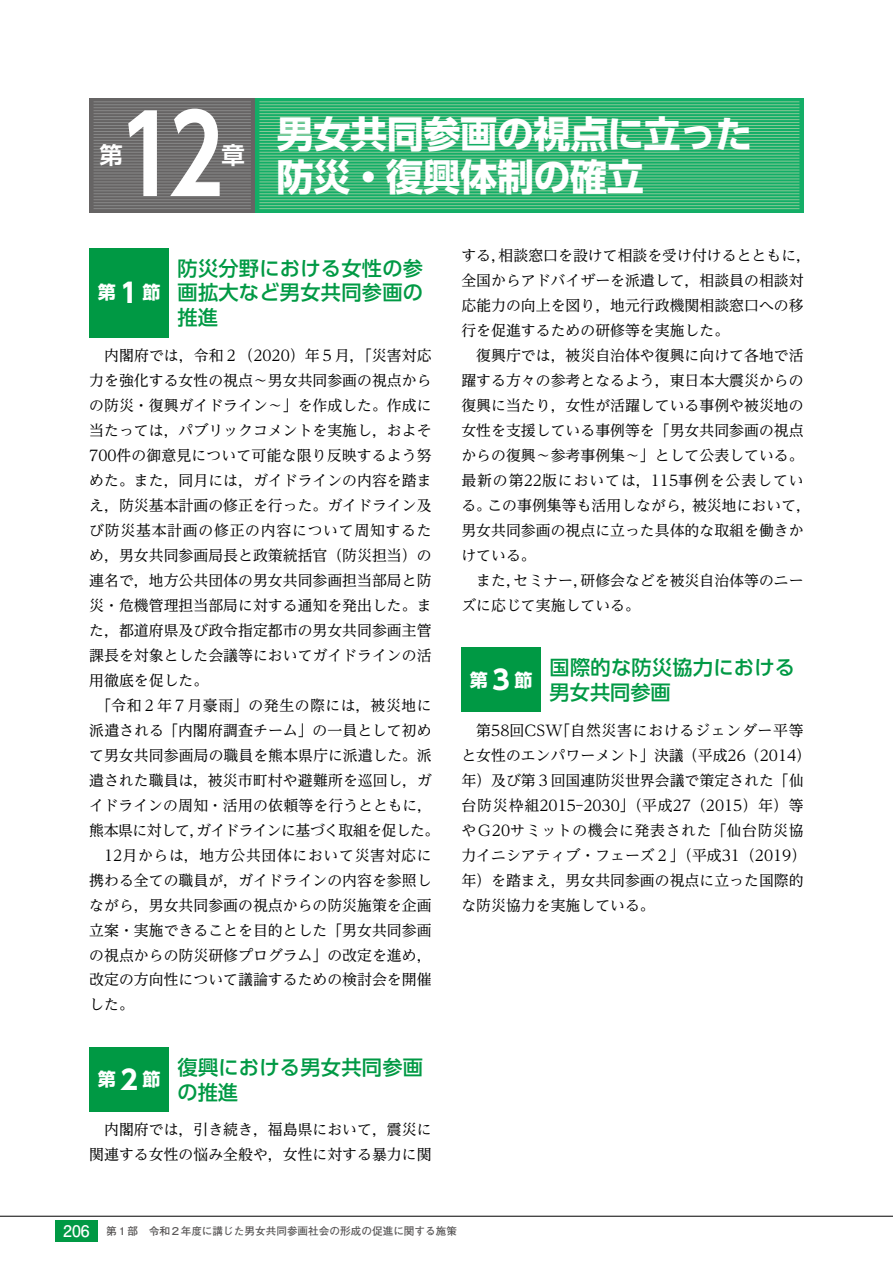
<style>
.page{position:relative;width:893px;height:1263px;background:#fff}
.page>*{position:absolute;margin:0;border:0;box-sizing:border-box;transform-origin:0 0}
.t1{font:700 107.4px "UD Shin Go Pr 6 N De";color:#fff}
.t2{font:700 37.2px/43.5px "UD Shin Go Pr 6 N";letter-spacing:-.01em;color:#fff}
.t3{font:700 23.4px "UD Shin Go Pr 6 N De";color:#fff}
.t4{font:500 20.25px/24.5px "UD Shin Go Pr 6 N";letter-spacing:.015em;color:#094}
.t5{font:700 18px "UD Shin Go Pr 6 N";color:#fff}
.t6{font:14.85px/25px "UD Reimin Pr 6 N";color:#000}
.t7{font:700 10.65px "Futo Go B101 Pr 6 N";color:#595757}
.s1{font-size:26.55px}
.s2{font-size:15.9px;color:#fff}
</style>
<div class="page">
<svg style="left:89px;top:98px;width:166px;height:115px;background:#6a6868"></svg>
<hr style="left:94px;top:102px;width:157px;height:1px;background:#898989">
<hr style="left:94px;top:105px;width:157px;height:1px;background:#898989">
<hr style="left:94px;top:107px;width:157px;height:1px;background:#898989">
<hr style="left:94px;top:110px;width:157px;height:1px;background:#898989">
<hr style="left:94px;top:113px;width:157px;height:1px;background:#898989">
<hr style="left:94px;top:116px;width:157px;height:1px;background:#898989">
<hr style="left:94px;top:119px;width:157px;height:1px;background:#898989">
<hr style="left:94px;top:122px;width:157px;height:1px;background:#898989">
<hr style="left:94px;top:125px;width:157px;height:1px;background:#898989">
<hr style="left:94px;top:128px;width:157px;height:1px;background:#898989">
<hr style="left:94px;top:131px;width:157px;height:1px;background:#898989">
<hr style="left:94px;top:134px;width:157px;height:1px;background:#898989">
<hr style="left:94px;top:137px;width:157px;height:1px;background:#898989">
<hr style="left:94px;top:140px;width:157px;height:1px;background:#898989">
<hr style="left:94px;top:143px;width:157px;height:1px;background:#898989">
<hr style="left:94px;top:146px;width:157px;height:1px;background:#898989">
<hr style="left:94px;top:149px;width:157px;height:1px;background:#898989">
<hr style="left:94px;top:152px;width:157px;height:1px;background:#898989">
<hr style="left:94px;top:155px;width:157px;height:1px;background:#898989">
<hr style="left:94px;top:158px;width:157px;height:1px;background:#898989">
<hr style="left:94px;top:161px;width:157px;height:1px;background:#898989">
<hr style="left:94px;top:164px;width:157px;height:1px;background:#898989">
<hr style="left:94px;top:167px;width:157px;height:1px;background:#898989">
<hr style="left:94px;top:170px;width:157px;height:1px;background:#898989">
<hr style="left:94px;top:173px;width:157px;height:1px;background:#898989">
<hr style="left:94px;top:176px;width:157px;height:1px;background:#898989">
<hr style="left:94px;top:179px;width:157px;height:1px;background:#898989">
<hr style="left:94px;top:182px;width:157px;height:1px;background:#898989">
<hr style="left:94px;top:185px;width:157px;height:1px;background:#898989">
<hr style="left:94px;top:188px;width:157px;height:1px;background:#898989">
<hr style="left:94px;top:191px;width:157px;height:1px;background:#898989">
<hr style="left:94px;top:194px;width:157px;height:1px;background:#898989">
<hr style="left:94px;top:196px;width:157px;height:1px;background:#898989">
<hr style="left:94px;top:199px;width:157px;height:1px;background:#898989">
<hr style="left:94px;top:202px;width:157px;height:1px;background:#898989">
<hr style="left:94px;top:205px;width:157px;height:1px;background:#898989">
<hr style="left:94px;top:208px;width:157px;height:1px;background:#898989">
<svg style="left:255px;top:98px;width:549px;height:115px;background:#23b16d"></svg>
<hr style="left:259px;top:102px;width:540px;height:1px;background:#89c997">
<hr style="left:259px;top:105px;width:540px;height:1px;background:#89c997">
<hr style="left:259px;top:107px;width:540px;height:1px;background:#89c997">
<hr style="left:259px;top:110px;width:540px;height:1px;background:#89c997">
<hr style="left:259px;top:113px;width:540px;height:1px;background:#89c997">
<hr style="left:259px;top:116px;width:540px;height:1px;background:#89c997">
<hr style="left:259px;top:119px;width:540px;height:1px;background:#89c997">
<hr style="left:259px;top:122px;width:540px;height:1px;background:#89c997">
<hr style="left:259px;top:125px;width:540px;height:1px;background:#89c997">
<hr style="left:259px;top:128px;width:540px;height:1px;background:#89c997">
<hr style="left:259px;top:131px;width:540px;height:1px;background:#89c997">
<hr style="left:259px;top:134px;width:540px;height:1px;background:#89c997">
<hr style="left:259px;top:137px;width:540px;height:1px;background:#89c997">
<hr style="left:259px;top:140px;width:540px;height:1px;background:#89c997">
<hr style="left:259px;top:143px;width:540px;height:1px;background:#89c997">
<hr style="left:259px;top:146px;width:540px;height:1px;background:#89c997">
<hr style="left:259px;top:149px;width:540px;height:1px;background:#89c997">
<hr style="left:259px;top:152px;width:540px;height:1px;background:#89c997">
<hr style="left:259px;top:155px;width:540px;height:1px;background:#89c997">
<hr style="left:259px;top:158px;width:540px;height:1px;background:#89c997">
<hr style="left:259px;top:161px;width:540px;height:1px;background:#89c997">
<hr style="left:259px;top:164px;width:540px;height:1px;background:#89c997">
<hr style="left:259px;top:167px;width:540px;height:1px;background:#89c997">
<hr style="left:259px;top:170px;width:540px;height:1px;background:#89c997">
<hr style="left:259px;top:173px;width:540px;height:1px;background:#89c997">
<hr style="left:259px;top:176px;width:540px;height:1px;background:#89c997">
<hr style="left:259px;top:179px;width:540px;height:1px;background:#89c997">
<hr style="left:259px;top:182px;width:540px;height:1px;background:#89c997">
<hr style="left:259px;top:185px;width:540px;height:1px;background:#89c997">
<hr style="left:259px;top:188px;width:540px;height:1px;background:#89c997">
<hr style="left:259px;top:191px;width:540px;height:1px;background:#89c997">
<hr style="left:259px;top:194px;width:540px;height:1px;background:#89c997">
<hr style="left:259px;top:196px;width:540px;height:1px;background:#89c997">
<hr style="left:259px;top:199px;width:540px;height:1px;background:#89c997">
<hr style="left:259px;top:202px;width:540px;height:1px;background:#89c997">
<hr style="left:259px;top:205px;width:540px;height:1px;background:#89c997">
<hr style="left:259px;top:208px;width:540px;height:1px;background:#89c997">
<div style="left:89px;top:248px;width:80px;height:90px;background:#094"></div>
<div style="left:89px;top:1047px;width:80px;height:65px;background:#094"></div>
<div style="left:461px;top:647px;width:80px;height:65px;background:#094"></div>
<hr style="left:0;top:1216px;width:893px;height:1px;background:#000">
<div style="left:55px;top:1220px;width:43px;height:22px;background:#094"></div>
<p class="t1" style="left:121px;top:68px;width:103px">12</p>
<p class="t2" style="left:277px;top:111px;width:477px;text-indent:-55px"><sub>章</sub> 男女共同参画の視点に立った防災・復興体制の確立</p>
<p class="t3" style="left:100px;top:136px;width:25px">第</p>
<p class="t5" style="left:98px;top:278px;width:64px">第<span class="s1">１</span>節</p>
<p class="t4" style="left:178px;top:255px;width:247px;text-align:justify">防災分野における女性の参画拡大など男女共同参画の推進</p>
<p class="t6" style="left:89px;top:342px;width:352px">　内閣府では，令和２（2020）年５月，「災害対応力を強化する女性の視点～男女共同参画の視点からの防災・復興ガイドライン～」を作成した。作成に当たっては，パブリックコメントを実施し，およそ<br>700件の御意見について可能な限り反映するよう努めた。また，同月には，ガイドラインの内容を踏まえ，防災基本計画の修正を行った。ガイドライン及び防災基本計画の修正の内容について周知するため，男女共同参画局長と政策統括官（防災担当）の連名で，地方公共団体の男女共同参画担当部局と防災・危機管理担当部局に対する通知を発出した。また，都道府県及び政令指定都市の男女共同参画主管課長を対象とした会議等においてガイドラインの活用徹底を促した。<br>　「令和２年７月豪雨」の発生の際には，被災地に派遣される「内閣府調査チーム」の一員として初めて男女共同参画局の職員を熊本県庁に派遣した。派遣された職員は，被災市町村や避難所を巡回し，ガイドラインの周知・活用の依頼等を行うとともに，熊本県に対して，ガイドラインに基づく取組を促した。　12月からは，地方公共団体において災害対応に携わる全ての職員が，ガイドラインの内容を参照しながら，男女共同参画の視点からの防災施策を企画立案・実施できることを目的とした「男女共同参画の視点からの防災研修プログラム」の改定を進め，改定の方向性について議論するための検討会を開催した。</p>
<p class="t5" style="left:98px;top:1065px;width:64px">第<span class="s1">２</span>節</p>
<p class="t4" style="left:178px;top:1054px;width:247px">復興における男女共同参画の推進</p>
<p class="t6" style="left:89px;top:1117px;width:344px">　内閣府では，引き続き，福島県において，震災に関連する女性の悩み全般や，女性に対する暴力に関</p>
<p class="t6" style="left:461px;top:242px;width:351px">する，相談窓口を設けて相談を受け付けるとともに，全国からアドバイザーを派遣して，相談員の相談対応能力の向上を図り，地元行政機関相談窓口への移行を促進するための研修等を実施した。<br>　復興庁では，被災自治体や復興に向けて各地で活躍する方々の参考となるよう，東日本大震災からの復興に当たり，女性が活躍している事例や被災地の女性を支援している事例等を「男女共同参画の視点からの復興～参考事例集～」として公表している。最新の第22版においては，115事例を公表している。この事例集等も活用しながら，被災地において，男女共同参画の視点に立った具体的な取組を働きかけている。<br>　また，セミナー，研修会などを被災自治体等のニーズに応じて実施している。</p>
<p class="t5" style="left:470px;top:665px;width:64px">第<span class="s1">３</span>節</p>
<p class="t4" style="left:550px;top:655px;width:247px">国際的な防災協力における男女共同参画</p>
<p class="t6" style="left:461px;top:717px;width:351px">　第58回CSW「自然災害におけるジェンダー平等と女性のエンパワーメント」決議（平成26（2014）年）及び第３回国連防災世界会議で策定された「仙台防災枠組2015-2030」（平成27（2015）年）等やＧ20サミットの機会に発表された｢仙台防災協力イニシアティブ・フェーズ２」（平成31（2019）年）を踏まえ，男女共同参画の視点に立った国際的な防災協力を実施している。</p>
<p class="t7" style="left:63px;top:1222px;width:395px"><span class="s2">206</span> 第１部　令和２年度に講じた男女共同参画社会の形成の促進に関する施策</p>
</div>
